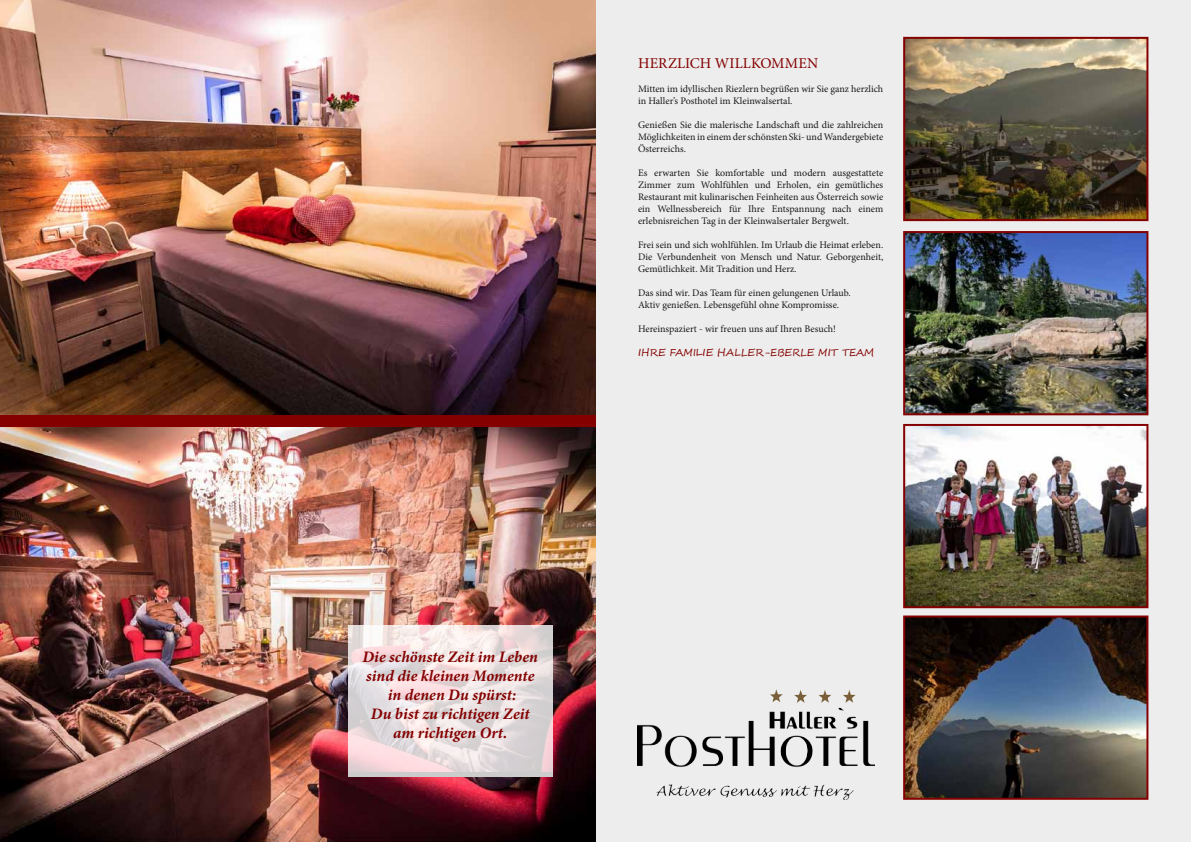
<style>
.page{position:relative;width:1191px;height:842px;background:#fff}
.page>*{position:absolute;margin:0;border:0;box-sizing:border-box;transform-origin:0 0}
.t1{font:italic 700 16px/19.2px "Minion Pro";color:#840000;text-align:center}
.t2{font:15px "Minion Pro";letter-spacing:.005em;color:#840000}
.t3{font:10px/12px "Minion Pro";color:#191919;text-align:justify}
.t4{font:10px "Segoe Script";color:#840000}
</style>
<div class="page">
<div style="left:553px;top:0;width:638px;height:842px;background:#ededed"></div>
<img style="left:906px;top:40px;width:239px;height:178px">
<div style="left:903px;top:37px;width:245px;height:184px;border:2px solid #840000"></div>
<img style="left:906px;top:234px;width:239px;height:178px">
<div style="left:903px;top:231px;width:245px;height:184px;border:2px solid #840000"></div>
<img style="left:906px;top:427px;width:239px;height:178px">
<div style="left:903px;top:424px;width:245px;height:184px;border:2px solid #840000"></div>
<img style="left:0;top:0;width:595px;height:415px">
<img style="left:0;top:427px;width:595px;height:415px">
<div style="left:0;top:415px;width:595px;height:12px;background:#840000"></div>
<svg style="left:349px;top:625px;width:204px;height:147px;background:#e9ddde"></svg>
<img style="left:906px;top:618px;width:239px;height:179px">
<div style="left:903px;top:615px;width:245px;height:185px;border:2px solid #840000"></div>
<img style="left:637px;top:689px;width:237px;height:110px">
<hr style="left:349px;top:772px;width:204px;height:4px;background:#ccc">
<h2 class="t2" style="left:638px;top:53px;width:182px">HERZLICH WILLKOMMEN</h2>
<p class="t3" style="left:638px;top:82px;width:247px">Mitten im idyllischen Riezlern begrüßen wir Sie ganz herzlich in Haller’s Posthotel im Kleinwalsertal.</p>
<p class="t3" style="left:638px;top:118px;width:247px">Genießen Sie die malerische Landschaft und die zahlreichen Möglichkeiten in einem der schönsten Ski- und Wandergebiete Österreichs.</p>
<p class="t3" style="left:638px;top:166px;width:247px">Es erwarten Sie komfortable und modern ausgestattete Zimmer zum Wohlfühlen und Erholen, ein gemütliches Restaurant mit kulinarischen Feinheiten aus Österreich sowie ein Wellnessbereich für Ihre Entspannung nach einem erlebnisreichen Tag in der Kleinwalsertaler Bergwelt.</p>
<p class="t3" style="left:638px;top:238px;width:247px">Frei sein und sich wohlfühlen. Im Urlaub die Heimat erleben.<br>Die Verbundenheit von Mensch und Natur. Geborgenheit, Gemütlichkeit. Mit Tradition und Herz.</p>
<p class="t3" style="left:638px;top:286px;width:214px">Das sind wir. Das Team für einen gelungenen Urlaub.<br>Aktiv genießen. Lebensgefühl ohne Kompromisse.</p>
<p class="t3" style="left:638px;top:322px;width:199px">Hereinspaziert - wir freuen uns auf Ihren Besuch!</p>
<p class="t4" style="left:638px;top:344px;width:238px">IHRE FAMILIE HALLER-EBERLE MIT TEAM</p>
<h1 class="t1" style="left:362px;top:647px;width:177px">Die schönste Zeit im Leben sind die kleinen Momente in denen Du spürst:<br>Du bist zu richtigen Zeit am richtigen Ort.</h1>
</div>
